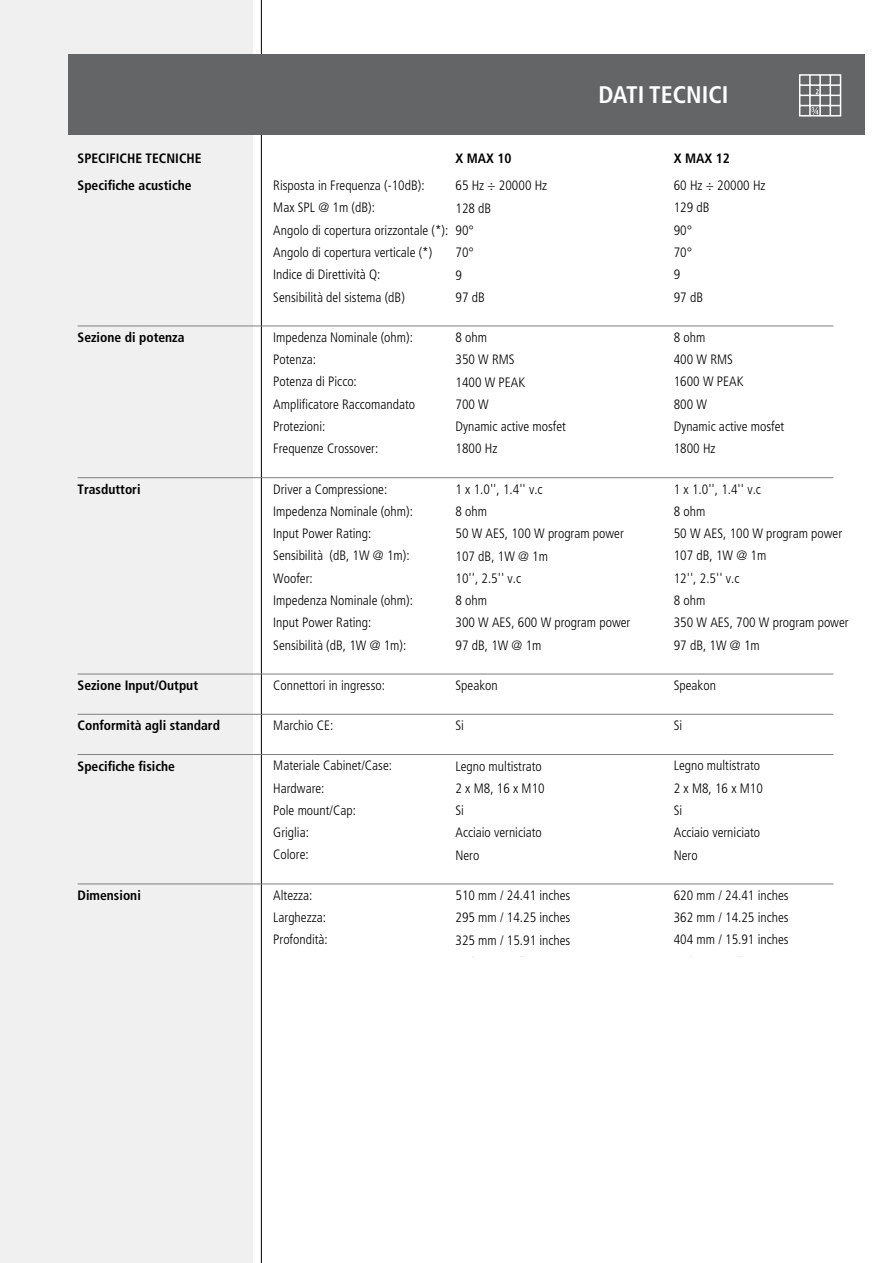
<style>
.page{position:relative;width:893px;height:1263px;background:#fff}
.page>*{position:absolute;margin:0;border:0;box-sizing:border-box;transform-origin:0 0}
.t1{font:700 condensed 24px "Frutiger LT Std";color:#fff}
.t2{font:300 condensed 13.5px/22.4px "Frutiger LT Std";color:#000}
.t3{font:700 condensed 13.5px "Frutiger LT Std";color:#000}
</style>
<div class="page">
<div style="left:0;top:0;width:252px;height:1263px;background:#f0f0f1"></div>
<hr style="left:261px;top:0;width:1px;height:1263px;background:#000">
<div style="left:68px;top:54px;width:797px;height:81px;background:#646567"></div>
<svg style="left:799px;top:74px;width:43px;height:43px"></svg>
<hr style="left:78px;top:326px;width:755px;height:1px;background:#7f7f7f">
<hr style="left:78px;top:477px;width:755px;height:1px;background:#7f7f7f">
<hr style="left:78px;top:674px;width:755px;height:1px;background:#7f7f7f">
<hr style="left:78px;top:714px;width:755px;height:1px;background:#7f7f7f">
<hr style="left:78px;top:754px;width:755px;height:1px;background:#7f7f7f">
<hr style="left:78px;top:883px;width:755px;height:1px;background:#7f7f7f">
<h1 class="t1" style="left:599px;top:81px;width:131px">DATI TECNICI</h1>
<p class="t3" style="left:78px;top:150px;width:126px">SPECIFICHE TECNICHE</p>
<p class="t3" style="left:455px;top:150px;width:58px">X MAX 10</p>
<p class="t3" style="left:674px;top:150px;width:58px">X MAX 12</p>
<p class="t2" style="left:273px;top:174px;width:176px">Risposta in Frequenza (-10dB):<br>Max SPL @ 1m (dB):<br>Angolo di copertura orizzontale (*):<br>Angolo di copertura verticale (*)<br>Indice di Direttività Q:<br>Sensibilità del sistema (dB)</p>
<p class="t2" style="left:273px;top:326px;width:143px">Impedenza Nominale (ohm):<br>Potenza:<br>Potenza di Picco:<br>Amplificatore Raccomandato<br>Protezioni:<br>Frequenze Crossover:</p>
<p class="t2" style="left:273px;top:478px;width:141px">Driver a Compressione:<br>Impedenza Nominale (ohm):<br>Input Power Rating:<br>Sensibilità (dB, 1W @ 1m):<br>Woofer:<br>Impedenza Nominale (ohm):<br>Input Power Rating:<br>Sensibilità (dB, 1W @ 1m):</p>
<p class="t2" style="left:273px;top:674px;width:113px">Connettori in ingresso:</p>
<p class="t2" style="left:273px;top:714px;width:61px">Marchio CE:</p>
<p class="t2" style="left:273px;top:755px;width:120px">Materiale Cabinet/Case:<br>Hardware:<br>Pole mount/Cap:<br>Griglia:<br>Colore:</p>
<p class="t2" style="left:273px;top:884px;width:56px">Altezza:<br>Larghezza:<br>Profondità:</p>
<p class="t3" style="left:78px;top:178px;width:116px">Specifiche acustiche</p>
<p class="t2" style="left:674px;top:174px;width:93px">60 Hz ÷ 20000 Hz<br>129 dB<br>90°<br>70°<br>9<br>97 dB</p>
<p class="t2" style="left:674px;top:326px;width:112px">8 ohm<br>400 W RMS<br>1600 W PEAK<br>800 W<br>Dynamic active mosfet<br>1800 Hz</p>
<p class="t2" style="left:674px;top:478px;width:170px">1 x 1.0'', 1.4'' v.c<br>8 ohm<br>50 W AES, 100 W program power<br>107 dB, 1W @ 1m<br>12'', 2.5'' v.c<br>8 ohm</p>
<p class="t2" style="left:674px;top:634px;width:88px">97 dB, 1W @ 1m</p>
<p class="t2" style="left:455px;top:175px;width:93px">65 Hz ÷ 20000 Hz<br>128 dB<br>90°<br>70°<br>9<br>97 dB</p>
<p class="t2" style="left:455px;top:326px;width:112px">8 ohm<br>350 W RMS<br>1400 W PEAK<br>700 W<br>Dynamic active mosfet<br>1800 Hz</p>
<p class="t2" style="left:455px;top:478px;width:176px">1 x 1.0'', 1.4'' v.c<br>8 ohm<br>50 W AES, 100 W program power<br>107 dB, 1W @ 1m<br>10'', 2.5'' v.c<br>8 ohm<br>300 W AES, 600 W program power<br>97 dB, 1W @ 1m</p>
<p class="t2" style="left:455px;top:674px;width:44px">Speakon</p>
<p class="t2" style="left:455px;top:715px;width:10px">Si</p>
<p class="t2" style="left:455px;top:755px;width:91px">Legno multistrato<br>2 x M8, 16 x M10<br>Si<br>Acciaio verniciato<br>Nero</p>
<p class="t2" style="left:455px;top:884px;width:116px;text-align:justify">510 mm / 24.41 inches 295 mm / 14.25 inches 325 mm / 15.91 inches</p>
<p class="t3" style="left:78px;top:329px;width:108px">Sezione di potenza</p>
<p class="t3" style="left:78px;top:481px;width:65px">Trasduttori</p>
<p class="t2" style="left:674px;top:612px;width:176px">350 W AES, 700 W program power</p>
<p class="t2" style="left:674px;top:674px;width:44px">Speakon</p>
<p class="t2" style="left:674px;top:714px;width:10px">Si</p>
<p class="t2" style="left:674px;top:755px;width:91px">Legno multistrato<br>2 x M8, 16 x M10<br>Si<br>Acciaio verniciato<br>Nero</p>
<p class="t2" style="left:674px;top:884px;width:116px;text-align:justify">620 mm / 24.41 inches 362 mm / 14.25 inches 404 mm / 15.91 inches</p>
<p class="t3" style="left:78px;top:677px;width:122px">Sezione Input/Output</p>
<p class="t3" style="left:78px;top:718px;width:144px">Conformità agli standard</p>
<p class="t3" style="left:78px;top:758px;width:99px">Specifiche fisiche</p>
<p class="t3" style="left:78px;top:887px;width:65px">Dimensioni</p>
</div>
